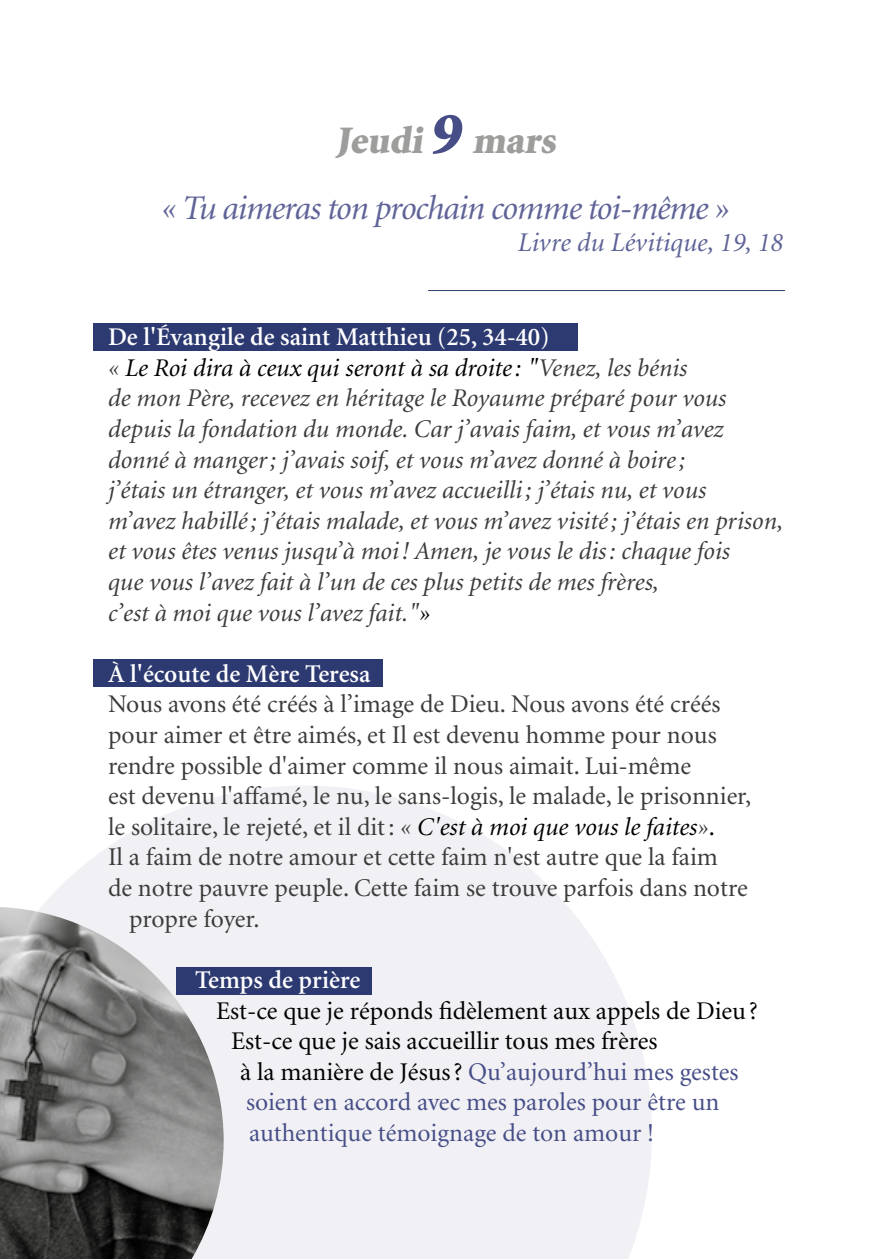
<style>
.page{position:relative;width:893px;height:1259px;background:#fff}
.page>*{position:absolute;margin:0;border:0;box-sizing:border-box;transform-origin:0 0}
.t1{font:900 39px "Minion";color:#9d9d9c}
.t2{font:italic 34.5px "Minion";letter-spacing:-.03em;color:#5f6397}
.t3{font:italic 27px "Minion";color:#5f6397}
.t4{font:italic 25.5px/30.6px "Minion";color:#3c3c3b}
.t5{font:25.5px "Minion";color:#3c3c3b}
.t6{font:25.5px "Minion";color:#474e87}
.t7{font:25.5px "Minion";color:#000}
.t8{font:600 25.5px "Minion";color:#fff}
.s1{font-size:60px;color:#474e87}
.s2{font-weight:600;font-style:normal;color:#fff}
.s3{color:#000}
.s4{font-style:italic}
.s5{font-style:italic;color:#000}
</style>
<div class="page">
<div style="left:94px;top:324px;width:484px;height:27px;background:#2d3a71"></div>
<div style="left:94px;top:659px;width:289px;height:27px;background:#2d3a71"></div>
<svg style="left:42px;top:786px;width:610px;height:473px;fill:#f1f1f5"></svg>
<hr style="left:428px;top:290px;width:357px;height:1px;background:#2d3a71">
<img style="left:0;top:907px;width:224px;height:352px">
<h1 class="t1" style="left:336px;top:121px;width:227px">Jeudi <span class="s1">9</span> mars</h1>
<h2 class="t2" style="left:161px;top:191px;width:570px">« Tu aimeras ton prochain comme toi-même »</h2>
<p class="t3" style="left:518px;top:229px;width:267px">Livre du Lévitique, 19, 18</p>
<p class="t4" style="left:108px;top:323px;width:677px"><span class="s2">De l'Évangile de saint Matthieu (25, 34-40)<br></span>« <span class="s3">Le Roi dira à ceux qui seront à sa droite: "</span>Venez, les bénis<br>de mon Père, recevez en héritage le Royaume préparé pour vous depuis la fondation du monde. Car j’avais faim, et vous m’avez donné à manger; j’avais soif, et vous m’avez donné à boire;<br>j’étais un étranger, et vous m’avez accueilli; j’étais nu, et vous<br>m’avez habillé; j’étais malade, et vous m’avez visité; j’étais en prison, et vous êtes venus jusqu’à moi! Amen, je vous le dis: chaque fois<br>que vous l’avez fait à l’un de ces plus petits de mes frères,<br>c’est à moi que vous l’avez fait."<span class="s3">»</span></p>
<p class="t8" style="left:108px;top:660px;width:264px">À l'écoute de Mère Teresa</p>
<p class="t5" style="left:108px;top:691px;width:614px">Nous avons été créés à l’image de Dieu. Nous avons été créés</p>
<p class="t5" style="left:108px;top:722px;width:610px">pour aimer et être aimés, et Il est devenu homme pour nous</p>
<p class="t5" style="left:108px;top:753px;width:585px">rendre possible d'aimer comme il nous aimait. Lui-même</p>
<p class="t5" style="left:108px;top:783px;width:645px">est devenu l'affamé, le nu, le sans-logis, le malade, le prisonnier,</p>
<p class="t5" style="left:108px;top:814px;width:608px">le solitaire, le rejeté, et il dit: <span class="s4">«</span> <span class="s5">C'est à moi que vous le faites</span><span class="s4">»</span><span class="s3">.</span></p>
<p class="t5" style="left:108px;top:844px;width:611px">Il a faim de notre amour et cette faim n'est autre que la faim</p>
<p class="t5" style="left:108px;top:875px;width:641px">de notre pauvre peuple. Cette faim se trouve parfois dans notre</p>
<p class="t5" style="left:129px;top:906px;width:132px">propre foyer.</p>
<p class="t8" style="left:195px;top:966px;width:167px">Temps de prière</p>
<p class="t7" style="left:216px;top:997px;width:543px">Est-ce que je réponds fidèlement aux appels de Dieu?</p>
<p class="t7" style="left:231px;top:1028px;width:428px">Est-ce que je sais accueillir tous mes frères</p>
<p class="t6" style="left:240px;top:1059px;width:500px"><span class="s3">à la manière de Jésus?</span> Qu’aujourd’hui mes gestes</p>
<p class="t6" style="left:246px;top:1089px;width:475px">soient en accord avec mes paroles pour être un</p>
<p class="t6" style="left:249px;top:1120px;width:407px">authentique témoignage de ton amour !</p>
</div>
